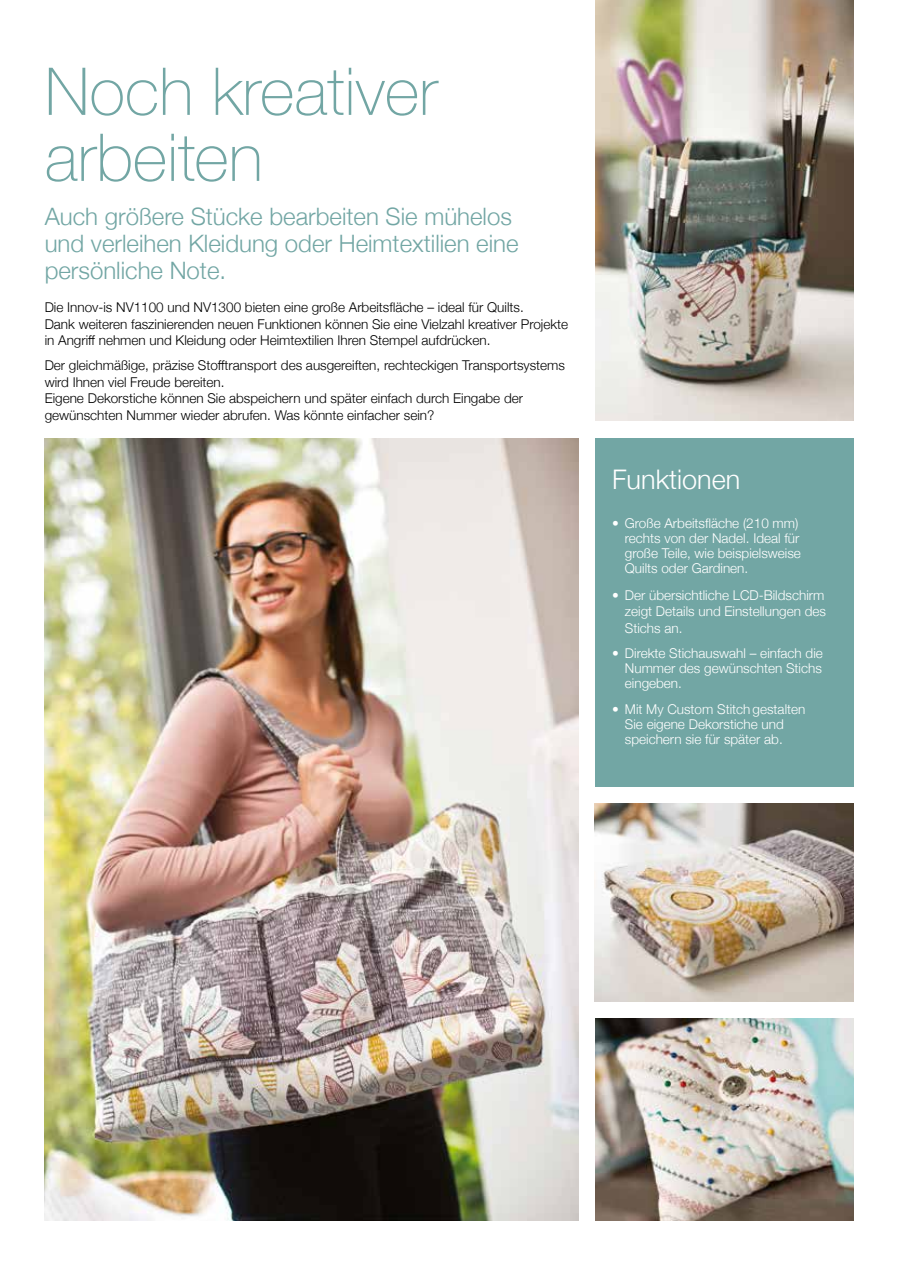
<style>
.page{position:relative;width:898px;height:1263px;background:#fff}
.page>*{position:absolute;margin:0;border:0;box-sizing:border-box;transform-origin:0 0}
.t1{font:100 66px/66px "Helvetica Neue";color:#72a6a4}
.t2{font:300 27px "Helvetica Neue";color:#fff}
.t3{font:300 24px/27px "Helvetica Neue";color:#72a6a4}
.t4{font:300 13.5px/16.5px "Helvetica Neue";color:#000}
.t5{font:300 13.5px/15px "Helvetica Neue";color:#fff}
</style>
<div class="page">
<img style="left:45px;top:438px;width:533px;height:782px">
<div style="left:595px;top:438px;width:258px;height:349px;background:#72a6a4"></div>
<img style="left:595px;top:0;width:257px;height:421px">
<img style="left:595px;top:1019px;width:258px;height:201px">
<img style="left:594px;top:804px;width:258px;height:198px">
<h1 class="t1" style="left:45px;top:57px;width:394px">Noch kreativer arbeiten</h1>
<h3 class="t3" style="left:45px;top:201px;width:475px">Auch größere Stücke bearbeiten Sie mühelos und verleihen Kleidung oder Heimtextilien eine persönliche Note.</h3>
<p class="t4" style="left:45px;top:299px;width:525px">Die Innov-is NV1100 und NV1300 bieten eine große Arbeitsfläche – ideal für Quilts.<br>Dank weiteren faszinierenden neuen Funktionen können Sie eine Vielzahl kreativer Projekte in Angriff nehmen und Kleidung oder Heimtextilien Ihren Stempel aufdrücken.</p>
<p class="t4" style="left:45px;top:357px;width:521px">Der gleichmäßige, präzise Stofftransport des ausgereiften, rechteckigen Transportsystems wird Ihnen viel Freude bereiten.<br>Eigene Dekorstiche können Sie abspeichern und später einfach durch Eingabe der gewünschten Nummer wieder abrufen. Was könnte einfacher sein?</p>
<h2 class="t2" style="left:612px;top:457px;width:130px">Funktionen</h2>
<p class="t5" style="left:624px;top:514px;width:177px;text-indent:-13px">• Große Arbeitsfläche (210 mm) rechts von der Nadel. Ideal für große Teile, wie beispielsweise<br>Quilts oder Gardinen.</p>
<p class="t5" style="left:624px;top:586px;width:203px;line-height:16.5px;text-indent:-13px">• Der übersichtliche LCD-Bildschirm zeigt Details und Einstellungen des<br>Stichs an.</p>
<p class="t5" style="left:624px;top:645px;width:199px;text-align:justify;text-indent:-13px">• Direkte Stichauswahl – einfach die Nummer des gewünschten Stichs eingeben.</p>
<p class="t5" style="left:624px;top:700px;width:182px;text-indent:-13px">• Mit My Custom Stitch gestalten<br>Sie eigene Dekorstiche und speichern sie für später ab.</p>
</div>
